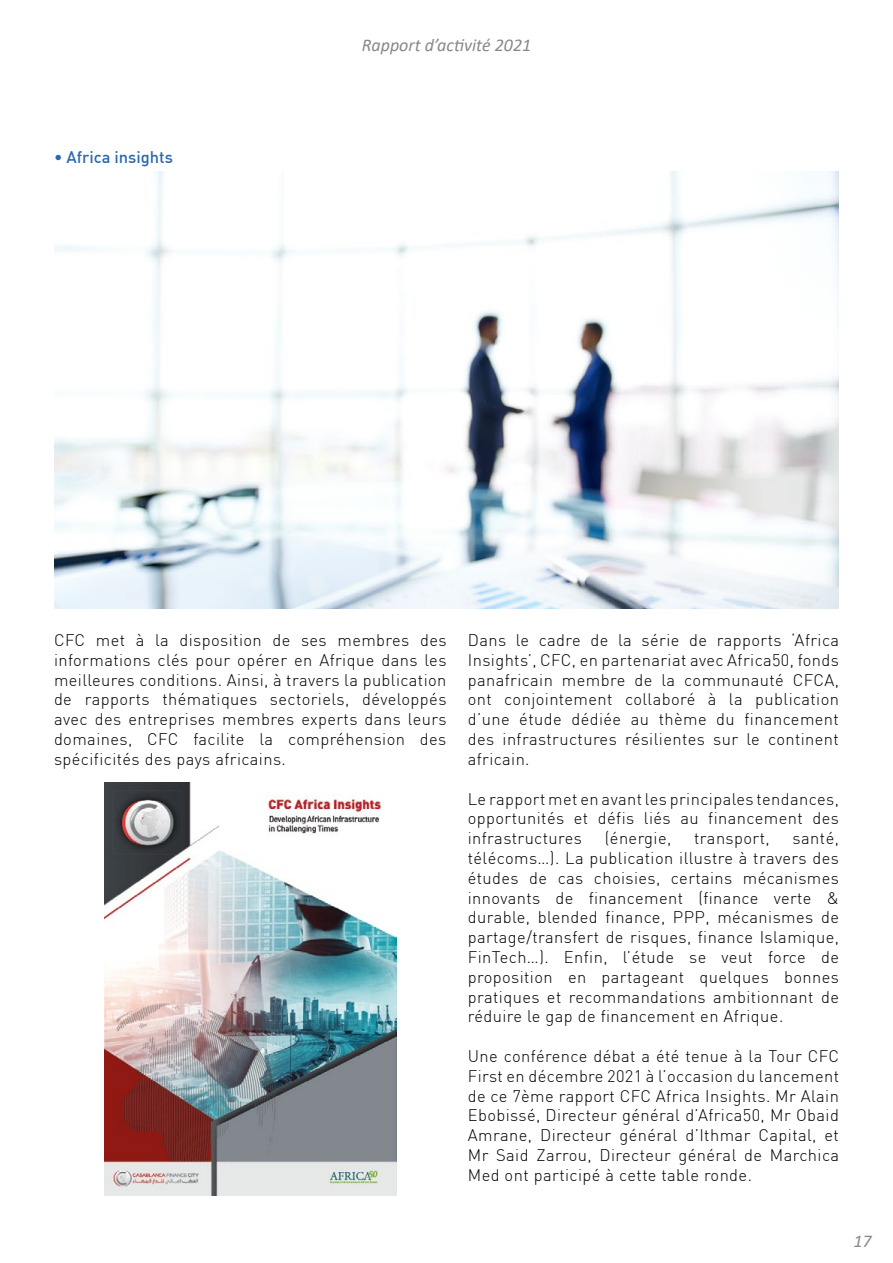
<style>
.page{position:relative;width:893px;height:1263px;background:#fff}
.page>*{position:absolute;margin:0;border:0;box-sizing:border-box;transform-origin:0 0}
.t1{font:italic 18px "Calibri";color:#8a8989}
.t2{font:300 16.5px/19.8px "DIN";letter-spacing:.025em;color:#000;text-align:justify}
.t3{font:500 16.5px "DIN";color:#2c68b1}
</style>
<div class="page">
<img style="left:54px;top:171px;width:785px;height:438px">
<img style="left:104px;top:782px;width:292px;height:413px">
<p class="t3" style="left:54px;top:146px;width:121px">• Africa insights</p>
<p class="t1" style="left:362px;top:33px;width:171px">Rapport d’activité 2021</p>
<p class="t2" style="left:54px;top:630px;width:394px">CFC met à la disposition de ses membres des informations clés pour opérer en Afrique dans les meilleures conditions. Ainsi, à travers la publication de rapports thématiques sectoriels, développés avec des entreprises membres experts dans leurs domaines, CFC facilite la compréhension des spécificités des pays africains.</p>
<p class="t2" style="left:468px;top:630px;width:373px">Dans le cadre de la série de rapports ‘Africa Insights’, CFC, en partenariat avec Africa50, fonds panafricain membre de la communauté CFCA, ont conjointement collaboré à la publication d’une étude dédiée au thème du financement des infrastructures résilientes sur le continent africain.</p>
<p class="t2" style="left:468px;top:788px;width:373px">Le rapport met en avant les principales tendances, opportunités et défis liés au financement des infrastructures</p>
<p class="t2" style="left:605px;top:828px;width:68px">(énergie,</p>
<p class="t2" style="left:694px;top:828px;width:77px">transport,</p>
<p class="t2" style="left:468px;top:828px;width:373px;text-indent:325px">santé, télécoms…). La publication illustre à travers des études de cas choisies, certains mécanismes innovants de financement (finance verte &amp; durable, blended finance, PPP, mécanismes de partage/transfert de risques, finance Islamique, FinTech…). Enfin, l’étude se veut force de proposition en partageant quelques bonnes pratiques et recommandations ambitionnant de réduire le gap de financement en Afrique.</p>
<p class="t2" style="left:468px;top:1046px;width:373px">Une conférence débat a été tenue à la Tour CFC First en décembre 2021 à l’occasion du lancement de ce 7ème rapport CFC Africa Insights. Mr Alain Ebobissé, Directeur général d’Africa50, Mr Obaid Amrane, Directeur général d’Ithmar Capital, et Mr Said Zarrou, Directeur général de Marchica Med ont participé à cette table ronde.</p>
<p class="t1" style="left:853px;top:1228px;width:20px">17</p>
</div>
